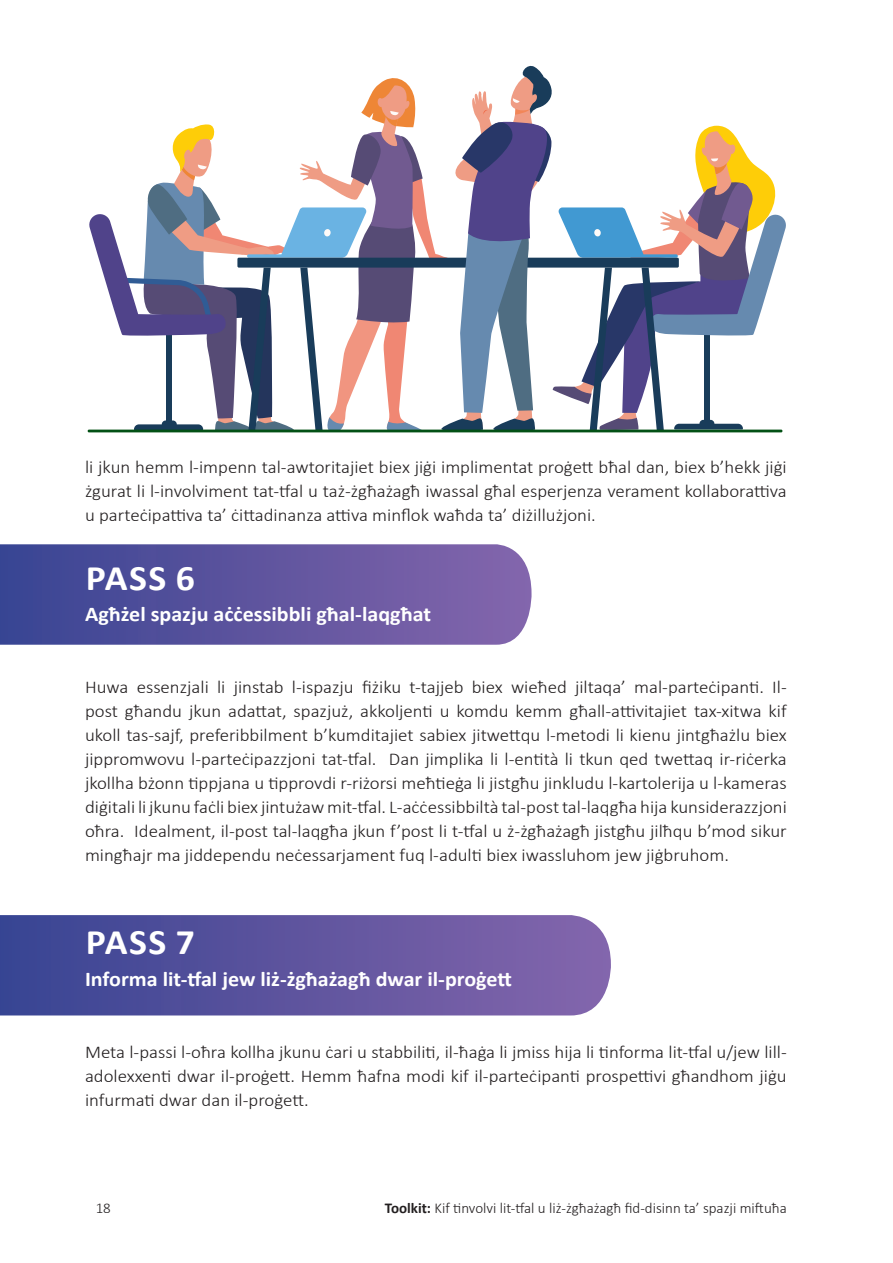
<style>
.page{position:relative;width:893px;height:1263px;background:#fff}
.page>*{position:absolute;margin:0;border:0;box-sizing:border-box;transform-origin:0 0}
.t1{font:700 36px "Calibri";letter-spacing:.04em;color:#fff;scale:1.05 1}
.t2{font:700 21px "Calibri";color:#fff;scale:1.05 1}
.t3{font:300 18px/24px "Calibri";color:#231f20;text-align:justify;scale:1.05 1}
.t4{font:300 15px "Calibri";color:#231f20}
.s1{font-weight:700}
</style>
<div class="page">
<svg style="left:0;top:544px;width:531px;height:101px;background:#6157a0"></svg>
<svg style="left:0;top:915px;width:611px;height:100px;background:#6056a0"></svg>
<svg style="left:88px;top:65px;width:698px;height:368px"></svg>
<p class="t3" style="left:85px;top:455px;width:670px">li jkun hemm l-impenn tal-awtoritajiet biex jiġi implimentat proġett bħal dan, biex b’hekk jiġi żgurat li l-involviment tat-tfal u taż-żgħażagħ iwassal għal esperjenza verament kollaborattiva u parteċipattiva ta’ ċittadinanza attiva minflok waħda ta’ diżillużjoni.</p>
<p class="t1" style="left:86px;top:555px;width:105px">PASS 6</p>
<p class="t2" style="left:85px;top:601px;width:331px">Agħżel spazju aċċessibbli għal-laqgħat</p>
<p class="t3" style="left:85px;top:675px;width:670px">Huwa essenzjali li jinstab l-ispazju fiżiku t-tajjeb biex wieħed jiltaqa’ mal-parteċipanti. Il&shy;post għandu jkun adattat, spazjuż, akkoljenti u komdu kemm għall-attivitajiet tax-xitwa kif ukoll tas-sajf, preferibbilment b’kumditajiet sabiex jitwettqu l-metodi li kienu jintgħażlu biex jippromwovu l-parteċipazzjoni tat-tfal. Dan jimplika li l-entità li tkun qed twettaq ir-riċerka jkollha bżonn tippjana u tipprovdi r-riżorsi meħtieġa li jistgħu jinkludu l-kartolerija u l-kameras diġitali li jkunu faċli biex jintużaw mit-tfal. L-aċċessibbiltà tal-post tal-laqgħa hija kunsiderazzjoni oħra. Idealment, il-post tal-laqgħa jkun f’post li t-tfal u ż-żgħażagħ jistgħu jilħqu b’mod sikur mingħajr ma jiddependu neċessarjament fuq l-adulti biex iwassluhom jew jiġbruhom.</p>
<p class="t1" style="left:86px;top:919px;width:105px">PASS 7</p>
<p class="t2" style="left:85px;top:965px;width:408px">Informa lit-tfal jew liż-żgħażagħ dwar il-proġett</p>
<p class="t3" style="left:85px;top:1040px;width:670px">Meta l-passi l-oħra kollha jkunu ċari u stabbiliti, il-ħaġa li jmiss hija li tinforma lit-tfal u/jew lill&shy;adolexxenti dwar il-proġett. Hemm ħafna modi kif il-parteċipanti prospettivi għandhom jiġu infurmati dwar dan il-proġett.</p>
<p class="t4" style="left:96px;top:1199px;width:17px">18</p>
<p class="t4" style="left:385px;top:1199px;width:403px"><span class="s1">Toolkit:</span> Kif tinvolvi lit-tfal u liż-żgħażagħ fid-disinn ta’ spazji miftuħa</p>
</div>
